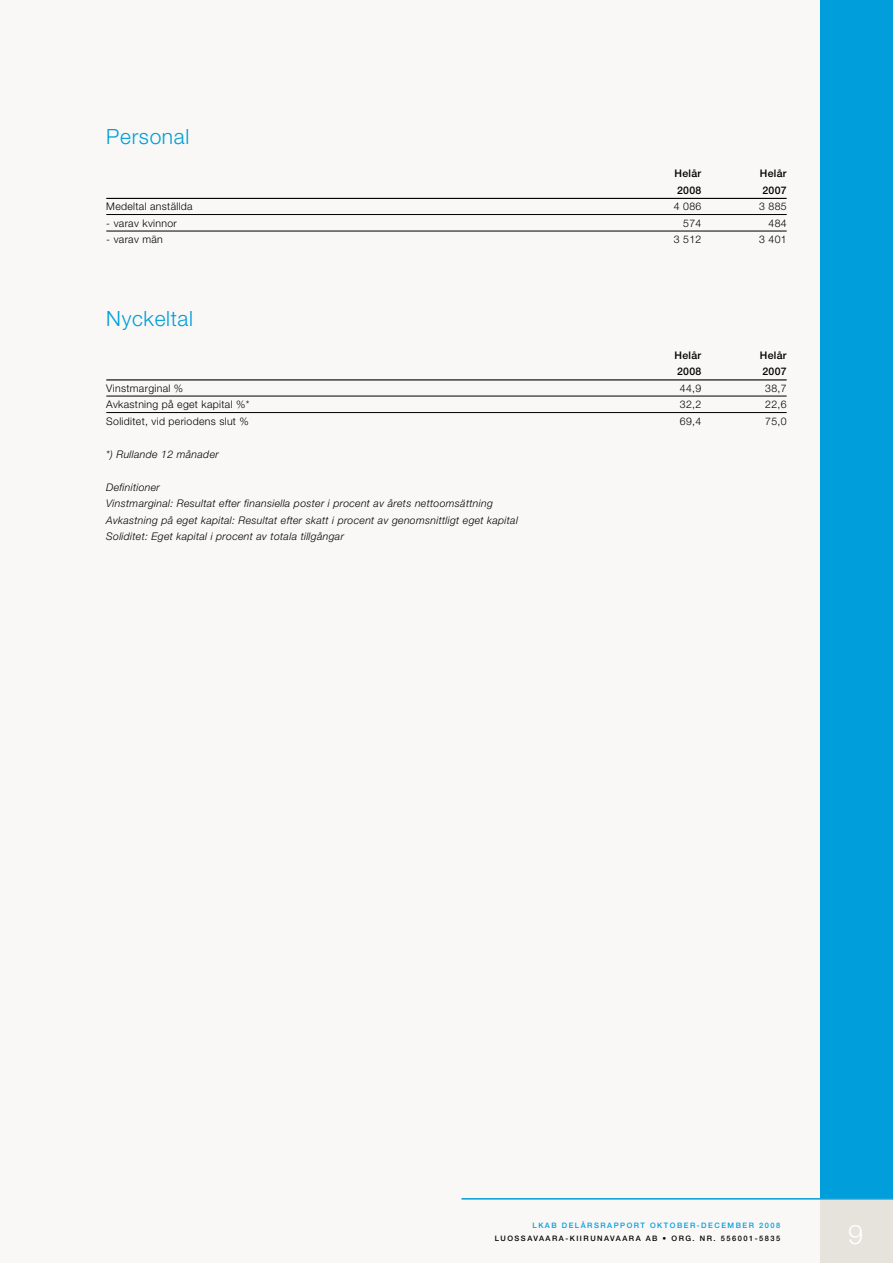
<style>
.page{position:relative;width:893px;height:1263px;background:#f9f8f6}
.page>*{position:absolute;margin:0;border:0;box-sizing:border-box;transform-origin:0 0}
.t1{font:300 27px "Helvetica Neue";color:#fff}
.t2{font:300 21px "Helvetica Neue";letter-spacing:.03em;color:#009eda}
.t3{font:italic 300 10.5px/16.5px "Helvetica Neue";letter-spacing:.03em;color:#000}
.t4{font:300 10.5px "Helvetica Neue";letter-spacing:.03em;color:#000}
.t5{font:500 10.5px "Helvetica Neue";letter-spacing:.03em;color:#000}
.t6{font:500 7.5px "Helvetica Neue";letter-spacing:.2em;color:#000}
.t7{font:500 7.5px "Helvetica Neue";letter-spacing:.2em;color:#009eda}
</style>
<div class="page">
<div style="left:821px;top:0;width:72px;height:1220px;background:#009eda"></div>
<div style="left:821px;top:1199px;width:72px;height:64px;background:#e6e2dc"></div>
<hr style="left:461px;top:1198px;width:432px;height:1px;background:#009eda">
<hr style="left:106px;top:198px;width:681px;height:1px;background:#000">
<hr style="left:106px;top:214px;width:681px;height:1px;background:#000">
<hr style="left:106px;top:231px;width:681px;height:1px;background:#000">
<hr style="left:106px;top:379px;width:681px;height:1px;background:#000">
<hr style="left:106px;top:396px;width:681px;height:1px;background:#000">
<hr style="left:106px;top:412px;width:681px;height:1px;background:#000">
<h2 class="t2" style="left:106px;top:124px;width:84px">Personal</h2>
<p class="t5" style="left:675px;top:167px;width:28px">HELÅR</p>
<p class="t5" style="left:760px;top:167px;width:28px">HELÅR</p>
<p class="t5" style="left:677px;top:184px;width:26px">2008</p>
<p class="t5" style="left:762px;top:184px;width:26px">2007</p>
<p class="t4" style="left:106px;top:200px;width:88px">Medeltal anställda</p>
<p class="t4" style="left:674px;top:200px;width:29px">4 086</p>
<p class="t4" style="left:759px;top:200px;width:29px">3 885</p>
<p class="t4" style="left:106px;top:216px;width:72px">- varav kvinnor</p>
<p class="t4" style="left:683px;top:216px;width:20px">574</p>
<p class="t4" style="left:768px;top:216px;width:20px">484</p>
<p class="t4" style="left:106px;top:233px;width:58px">- varav män</p>
<p class="t4" style="left:674px;top:233px;width:29px">3 512</p>
<p class="t4" style="left:759px;top:233px;width:29px">3 401</p>
<h2 class="t2" style="left:106px;top:305px;width:88px">Nyckeltal</h2>
<p class="t5" style="left:675px;top:349px;width:28px">HELÅR</p>
<p class="t5" style="left:760px;top:349px;width:28px">HELÅR</p>
<p class="t5" style="left:677px;top:365px;width:26px">2008</p>
<p class="t5" style="left:762px;top:365px;width:26px">2007</p>
<p class="t4" style="left:106px;top:381px;width:79px">Vinstmarginal %</p>
<p class="t4" style="left:680px;top:381px;width:23px">44,9</p>
<p class="t4" style="left:765px;top:381px;width:23px">38,7</p>
<p class="t4" style="left:106px;top:398px;width:145px">Avkastning på eget kapital %*</p>
<p class="t4" style="left:680px;top:398px;width:23px">32,2</p>
<p class="t4" style="left:765px;top:398px;width:23px">22,6</p>
<p class="t4" style="left:106px;top:414px;width:144px">Soliditet, vid periodens slut %</p>
<p class="t4" style="left:680px;top:414px;width:23px">69,4</p>
<p class="t4" style="left:765px;top:414px;width:23px">75,0</p>
<p class="t3" style="left:106px;top:445px;width:114px">*) Rullande 12 månader</p>
<p class="t3" style="left:106px;top:478px;width:413px">Definitioner<br>Vinstmarginal: Resultat efter finansiella poster i procent av årets nettoomsättning Avkastning på eget kapital: Resultat efter skatt i procent av genomsnittligt eget kapital Soliditet: Eget kapital i procent av totala tillgångar</p>
<p class="t7" style="left:532px;top:1220px;width:249px">LKAB DELÅRSRAPPORT OKTOBER-DECEMBER 2008</p>
<p class="t6" style="left:495px;top:1234px;width:287px">LUOSSAVAARA-KIIRUNAVAARA AB • ORG. NR. 556001-5835</p>
<h1 class="t1" style="left:848px;top:1218px;width:17px">9</h1>
</div>
